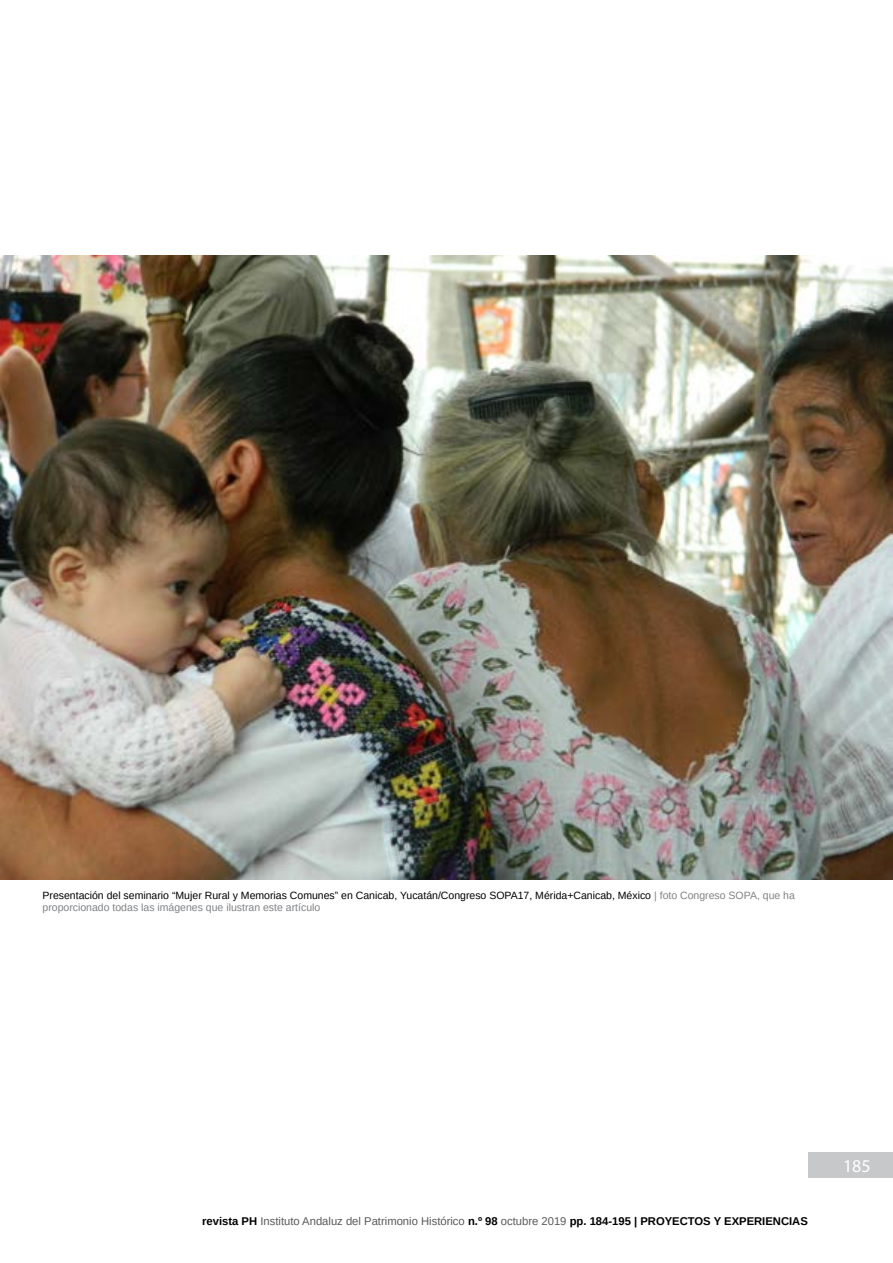
<style>
.page{position:relative;width:893px;height:1263px;background:#fff}
.page>*{position:absolute;margin:0;border:0;box-sizing:border-box;transform-origin:0 0}
.t1{font:18px "Myriad Pro";color:#fff}
.t2{font:11.25px "Arimo";color:#58595b}
.t3{font:10.5px/12.6px "Arimo";color:#000}
.s1{color:#808285}
.s2{font-weight:700;color:#000}
</style>
<div class="page">
<div style="left:808px;top:1152px;width:85px;height:26px;background:#c7c8ca"></div>
<img style="left:0;top:255px;width:893px;height:624px">
<p class="t3" style="left:43px;top:889px;width:754px">Presentación del seminario “Mujer Rural y Memorias Comunes” en Canicab, Yucatán/Congreso SOPA17, Mérida+Canicab, México <span class="s1">| foto Congreso SOPA, que ha proporcionado todas las imágenes que ilustran este artículo</span></p>
<p class="t2" style="left:202px;top:1213px;width:607px"><span class="s2">revista PH</span> Instituto Andaluz del Patrimonio Histórico <span class="s2">n.º 98</span> octubre 2019 <span class="s2">pp. 184-195 | PROYECTOS Y EXPERIENCIAS</span></p>
<h1 class="t1" style="left:843px;top:1155px;width:29px">185</h1>
</div>
